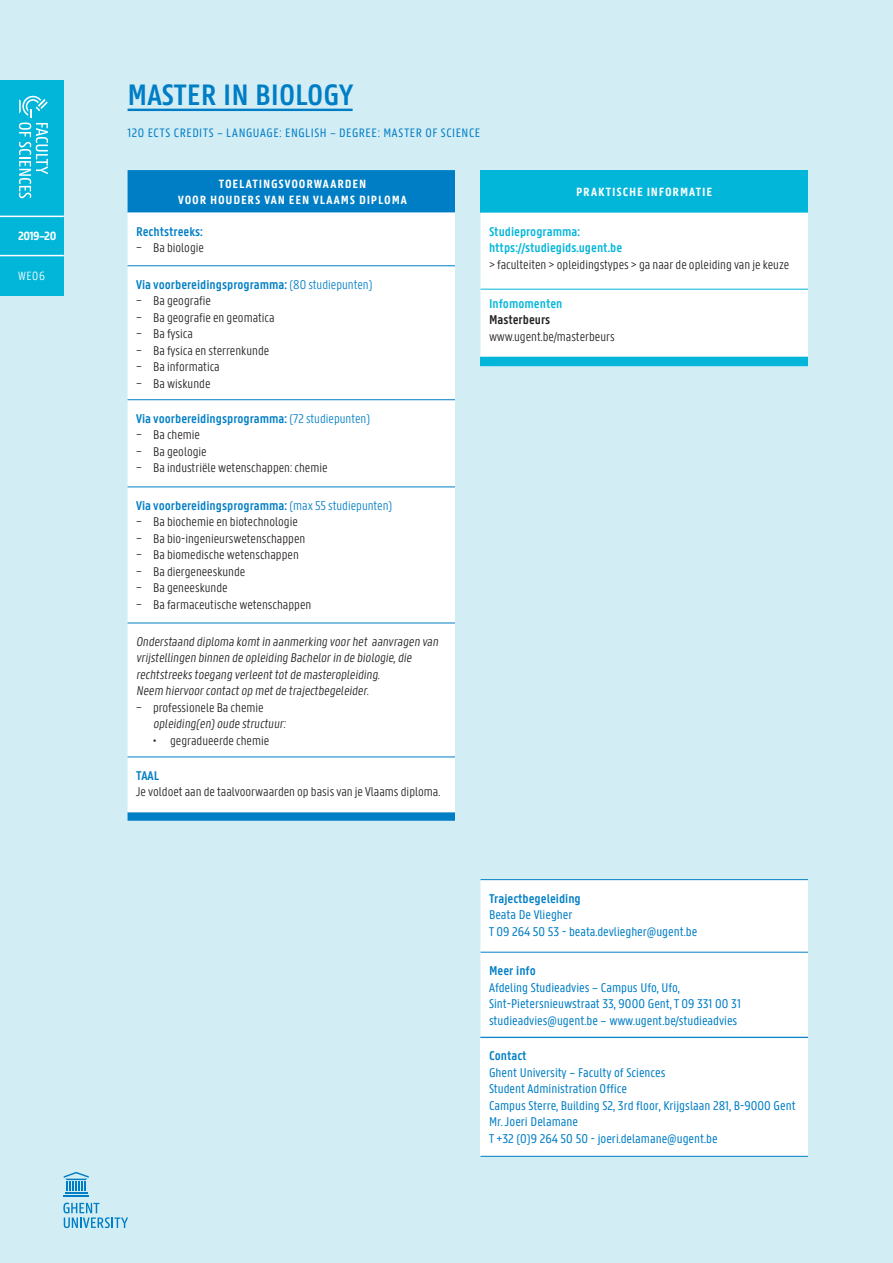
<style>
.page{position:relative;width:893px;height:1263px;background:#d3edf5}
.page>*{position:absolute;margin:0;border:0;box-sizing:border-box;transform-origin:0 0}
.t1{font:600 31.5px "Panno Text";color:#007ec5}
.t2{font:300 13.5px/16.5px "Panno Text";color:#231f20}
.t3{font:13.5px/16.5px "Panno Text";color:#007ec5}
.t4{font:600 13.5px/16.5px "Panno Text";color:#02b6d9}
.t5{font:600 13.5px "Panno Text";color:#007ec5}
.t6{font:600 13.5px "Panno Text";color:#231f20}
.t7{font:13.05px "Panno Text";letter-spacing:.04em;color:#007ec5}
.t8{font:700 12.75px/15.8px "Panno Text";letter-spacing:.06em;color:#fff;text-align:center}
.t9{font:300 12.75px "Panno Text";color:#fff}
.s1{font-weight:600;color:#007ec5}
.s2{color:#007ec5}
</style>
<div class="page">
<hr style="left:65px;top:1192px;width:22px;height:2px;background:#007ec5">
<hr style="left:64px;top:1195px;width:25px;height:2px;background:#007ec5">
<svg style="left:64px;top:1172px;width:25px;height:19px"></svg>
<svg style="left:63px;top:1203px;width:65px;height:25px"></svg>
<div style="left:0;top:80px;width:64px;height:216px;background:#02b6d9"></div>
<svg style="left:19px;top:123px;width:29px;height:75px"></svg>
<svg style="left:19px;top:96px;width:29px;height:21px"></svg>
<hr style="left:0;top:216px;width:64px;height:1px;background:#fff">
<hr style="left:0;top:255px;width:64px;height:1px;background:#fff">
<hr style="left:128px;top:109px;width:225px;height:2px;background:#007ec5">
<div style="left:480px;top:1037px;width:328px;height:119px;background:#fff"></div>
<hr style="left:480px;top:1156px;width:328px;height:1px;background:#007ec5">
<div style="left:480px;top:881px;width:328px;height:156px;background:#fff"></div>
<hr style="left:480px;top:952px;width:328px;height:1px;background:#007ec5">
<hr style="left:480px;top:879px;width:328px;height:1px;background:#007ec5">
<hr style="left:480px;top:1037px;width:328px;height:1px;background:#007ec5">
<div style="left:480px;top:170px;width:328px;height:43px;background:#02b6d9"></div>
<div style="left:480px;top:213px;width:328px;height:144px;background:#fff"></div>
<div style="left:480px;top:357px;width:328px;height:9px;background:#02b6d9"></div>
<hr style="left:480px;top:289px;width:328px;height:1px;background:#02b6d9">
<svg style="left:128px;top:170px;width:327px;height:651px;background:#0681c6"></svg>
<div style="left:128px;top:213px;width:327px;height:599px;background:#fff"></div>
<hr style="left:128px;top:265px;width:327px;height:1px;background:#007ec5">
<hr style="left:128px;top:399px;width:327px;height:1px;background:#007ec5">
<hr style="left:128px;top:486px;width:327px;height:1px;background:#007ec5">
<hr style="left:128px;top:623px;width:327px;height:1px;background:#007ec5">
<hr style="left:128px;top:756px;width:327px;height:1px;background:#007ec5">
<p class="t8" style="left:18px;top:228px;width:40px">2019–20</p>
<p class="t9" style="left:18px;top:269px;width:28px">WE06</p>
<h1 class="t1" style="left:128px;top:77px;width:227px">MASTER IN BIOLOGY</h1>
<p class="t7" style="left:128px;top:126px;width:354px">120 ECTS CREDITS – LANGUAGE: ENGLISH – DEGREE: MASTER OF SCIENCE</p>
<p class="t8" style="left:178px;top:176px;width:230px">TOELATINGSVOORWAARDEN<br>VOOR HOUDERS VAN EEN VLAAMS DIPLOMA</p>
<p class="t5" style="left:136px;top:224px;width:68px">Rechtstreeks:</p>
<p class="t2" style="left:136px;top:240px;width:69px">− Ba biologie</p>
<p class="t2" style="left:136px;top:276px;width:238px"><span class="s1">Via voorbereidingsprogramma:</span> <span class="s2">(80 studiepunten) </span>− Ba geografie<br>− Ba geografie en geomatica<br>− Ba fysica<br>− Ba fysica en sterrenkunde<br>− Ba informatica<br>− Ba wiskunde</p>
<p class="t2" style="left:136px;top:410px;width:236px"><span class="s1">Via voorbereidingsprogramma:</span> <span class="s2">(72 studiepunten) </span>− Ba chemie<br>− Ba geologie<br>− Ba industriële wetenschappen: chemie</p>
<p class="t2" style="left:136px;top:497px;width:258px"><span class="s1">Via voorbereidingsprogramma:</span> <span class="s2">(max 55 studiepunten) </span>− Ba biochemie en biotechnologie<br>− Ba bio-ingenieurswetenschappen<br>− Ba biomedische wetenschappen<br>− Ba diergeneeskunde<br>− Ba geneeskunde<br>− Ba farmaceutische wetenschappen</p>
<p class="t2" style="left:136px;top:634px;width:306px">Onderstaand diploma komtin aanmerking voor het aanvragen van</p>
<p class="t2" style="left:136px;top:650px;width:279px">vrijstellingen binnen de opleiding Bachelor in de biologie,die</p>
<p class="t2" style="left:136px;top:667px;width:247px">rechtstreeks toegang verleenttotde masteropleiding.</p>
<p class="t2" style="left:136px;top:683px;width:236px">Neem hiervoor contactop metde trajectbegeleider.</p>
<p class="t2" style="left:136px;top:700px;width:129px">− professionele Ba chemie</p>
<p class="t2" style="left:153px;top:716px;width:136px">opleiding(en)oude structuur:</p>
<p class="t2" style="left:153px;top:733px;width:118px">• gegradueerde chemie</p>
<p class="t5" style="left:136px;top:768px;width:25px">TAAL</p>
<p class="t2" style="left:136px;top:784px;width:306px">Je voldoet aan de taalvoorwaarden op basis van je Vlaams diploma.</p>
<p class="t8" style="left:576px;top:184px;width:138px">PRAKTISCHE INFORMATIE</p>
<p class="t4" style="left:489px;top:223px;width:135px">Studieprogramma: https://studiegids.ugent.be</p>
<p class="t2" style="left:489px;top:256px;width:302px">&gt; faculteiten &gt; opleidingstypes &gt; ga naar de opleiding van je keuze</p>
<p class="t4" style="left:489px;top:295px;width:75px">Infomomenten</p>
<p class="t6" style="left:489px;top:312px;width:63px">Masterbeurs</p>
<p class="t2" style="left:489px;top:328px;width:127px">www.ugent.be/masterbeurs</p>
<p class="t5" style="left:489px;top:890px;width:93px">Trajectbegeleiding</p>
<p class="t3" style="left:489px;top:907px;width:210px">Beata De Vliegher<br>T 09 264 50 53 - beata.devliegher@ugent.be</p>
<p class="t5" style="left:489px;top:963px;width:48px">Meer info</p>
<p class="t3" style="left:489px;top:979px;width:253px">Afdeling Studieadvies – Campus Ufo, Ufo,<br>Sint-Pietersnieuwstraat 33, 9000 Gent, T 09 331 00 31 studieadvies@ugent.be – www.ugent.be/studieadvies</p>
<p class="t5" style="left:489px;top:1048px;width:39px">Contact</p>
<p class="t3" style="left:489px;top:1064px;width:308px">Ghent University – Faculty of Sciences<br>Student Administration Office<br>Campus Sterre, Building S2, 3rd floor, Krijgslaan 281, B-9000 Gent Mr. Joeri Delamane<br>T +32 (0)9 264 50 50 - joeri.delamane@ugent.be</p>
</div>
